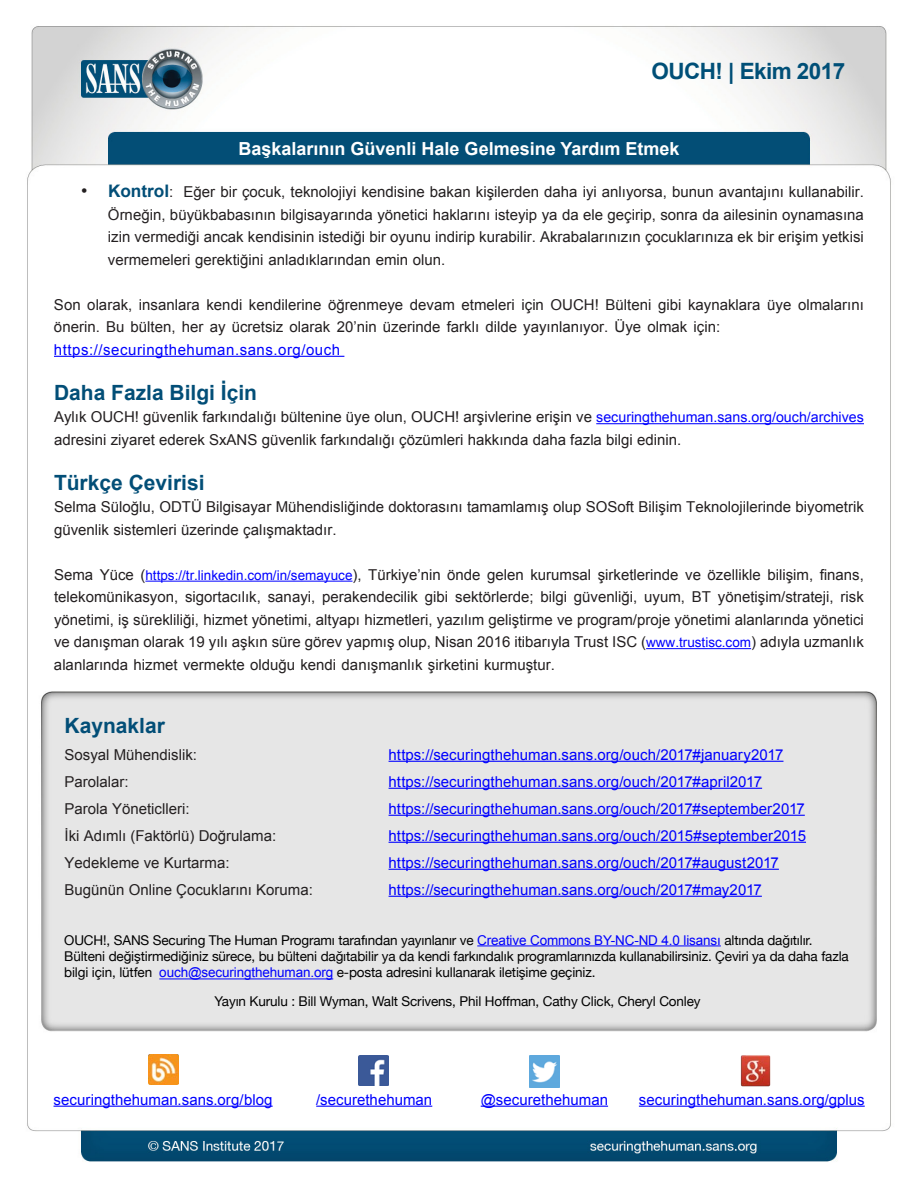
<style>
.page{position:relative;width:918px;height:1188px;background:#fff}
.page>*{position:absolute;margin:0;border:0;box-sizing:border-box;transform-origin:0 0}
.t1{font:700 22.5px "Arial";letter-spacing:-.025em;color:#004f77}
.MainText{font:700 21px "Arial";color:#024e77}
.t2{font:700 18px "Arial";color:#fff}
.t3{font:18px "Arial";color:#231f20}
.t4{font:700 17.25px "Arial";color:#024e77}
.MainText-2{font:15px/22.5px "Arial";color:#231f20}
.MainText-3{font:15px "Arial";letter-spacing:.005em;color:#00f}
.MainText-4{font:15px "Arial";letter-spacing:.035em;color:#00f}
.t5{font:13.5px "Helvetica Neue";letter-spacing:-.01em;color:#000}
.MainText-5{font:13.5px "Arial";color:#00f}
.s1{font-size:14.25px;color:#00f}
.s2{font-family:"Arial";color:#00f}
</style>
<div class="page">
<img style="left:27px;top:26px;width:864px;height:1136px">
<hr style="left:54px;top:356px;width:290px;height:1px;background:#00f">
<hr style="left:596px;top:423px;width:268px;height:1px;background:#00f">
<hr style="left:145px;top:581px;width:208px;height:1px;background:#00f">
<hr style="left:646px;top:648px;width:105px;height:1px;background:#00f">
<hr style="left:477px;top:945px;width:244px;height:1px;background:#00f">
<hr style="left:159px;top:978px;width:174px;height:1px;background:#00f">
<hr style="left:389px;top:761px;width:394px;height:1px;background:#00f">
<hr style="left:389px;top:788px;width:373px;height:1px;background:#00f">
<hr style="left:389px;top:815px;width:416px;height:1px;background:#00f">
<hr style="left:389px;top:842px;width:417px;height:1px;background:#00f">
<hr style="left:389px;top:869px;width:390px;height:1px;background:#00f">
<hr style="left:389px;top:896px;width:373px;height:1px;background:#00f">
<img style="left:148px;top:1054px;width:30px;height:30px">
<hr style="left:54px;top:1106px;width:219px;height:1px;background:#00f">
<img style="left:359px;top:1055px;width:30px;height:30px">
<hr style="left:316px;top:1106px;width:116px;height:1px;background:#00f">
<img style="left:530px;top:1055px;width:30px;height:32px">
<hr style="left:481px;top:1106px;width:127px;height:1px;background:#00f">
<img style="left:741px;top:1054px;width:30px;height:32px">
<hr style="left:639px;top:1106px;width:226px;height:1px;background:#00f">
<h1 class="t1" style="left:652px;top:56px;width:195px">OUCH! | Ekim 2017</h1>
<p class="t3" style="left:81px;top:179px;width:8px">•</p>
<p class="t4" style="left:108px;top:180px;width:63px">Kontrol</p>
<p class="MainText-2" style="left:169px;top:181px;width:6px">:</p>
<p class="t2" style="left:239px;top:137px;width:442px">Başkalarının Güvenli Hale Gelmesine Yardım Etmek</p>
<p class="MainText-2" style="left:184px;top:181px;width:682px">Eğer bir çocuk, teknolojiyi kendisine bakan kişilerden daha iyi anlıyorsa, bunun avantajını kullanabilir.</p>
<p class="MainText-2" style="left:108px;top:203px;width:757px;text-align:justify">Örneğin, büyükbabasının bilgisayarında yönetici haklarını isteyip ya da ele geçirip, sonra da ailesinin oynamasına izin vermediği ancak kendisinin istediği bir oyunu indirip kurabilir. Akrabalarınızın çocuklarınıza ek bir erişim yetkisi vermemeleri gerektiğini anladıklarından emin olun.</p>
<p class="MainText-2" style="left:54px;top:293px;width:811px">Son olarak, insanlara kendi kendilerine öğrenmeye devam etmeleri için OUCH! Bülteni gibi kaynaklara üye olmalarını önerin. Bu bülten, her ay ücretsiz olarak 20’nin üzerinde farklı dilde yayınlanıyor. Üye olmak için:</p>
<p class="MainText-4" style="left:54px;top:340px;width:288px">https://securingthehuman.sans.org/ouch</p>
<p class="MainText" style="left:54px;top:378px;width:205px">Daha Fazla Bilgi İçin</p>
<p class="MainText-2" style="left:54px;top:406px;width:811px">Aylık OUCH! güvenlik farkındalığı bültenine üye olun, OUCH! arşivlerine erişin ve <span class="s1">securingthehuman.sans.org/ouch/archives </span>adresini ziyaret ederek SxANS güvenlik farkındalığı çözümleri hakkında daha fazla bilgi edinin.</p>
<p class="MainText" style="left:54px;top:468px;width:152px">Türkçe Çevirisi</p>
<p class="MainText-2" style="left:54px;top:496px;width:811px">Selma Süloğlu, ODTÜ Bilgisayar Mühendisliğinde doktorasını tamamlamış olup SOSoft Bilişim Teknolojilerinde biyometrik güvenlik sistemleri üzerinde çalışmaktadır.</p>
<p class="MainText-2" style="left:353px;top:563px;width:513px">,) Türkiye’nin önde gelen kurumsal şirketlerinde ve özellikle bilişim, finans,</p>
<p class="MainText-2" style="left:54px;top:563px;width:93px">Sema Yüce (</p>
<p class="MainText-5" style="left:145px;top:566px;width:209px">https://tr.linkedin.com i n/ /semayuce</p>
<p class="MainText-2" style="left:718px;top:586px;width:117px">yönetişim/strateji,</p>
<p class="MainText-2" style="left:54px;top:586px;width:126px">telekomünikasyon,</p>
<p class="MainText-2" style="left:54px;top:608px;width:811px">yönetimi iş, sürekliliği, hizmet yönetimi, altyapı hizmetleri, yazılım geliştirme ve program/proje yönetimi alanlarında yönetici</p>
<p class="MainText-2" style="left:751px;top:631px;width:114px">) adıyla uzmanlık</p>
<p class="MainText-2" style="left:455px;top:586px;width:80px">sektörlerde;</p>
<p class="MainText-2" style="left:574px;top:586px;width:65px">güvenliği,</p>
<p class="MainText-2" style="left:185px;top:586px;width:77px">sigortacılık,</p>
<p class="MainText-2" style="left:268px;top:586px;width:49px">sanayi,</p>
<p class="MainText-2" style="left:322px;top:586px;width:97px">perakendecilik</p>
<p class="MainText-2" style="left:425px;top:586px;width:25px">gibi</p>
<p class="MainText-2" style="left:540px;top:586px;width:28px">bilgi</p>
<p class="MainText-2" style="left:692px;top:586px;width:21px">BT</p>
<p class="MainText-2" style="left:841px;top:586px;width:25px">risk</p>
<p class="MainText-2" style="left:644px;top:586px;width:42px">uyum,</p>
<p class="MainText-2" style="left:54px;top:631px;width:594px">ve danışman olarak 19 yılı aşkın süre görev yapmış olup, Nisan 2016 itibarıyla Trust ISC ( alanlarında hizmet vermekte olduğu kendi danışmanlık şirketini kurmuştur.</p>
<p class="MainText-5" style="left:646px;top:634px;width:107px">www.trustisc.com</p>
<p class="MainText" style="left:65px;top:711px;width:102px">Kaynaklar</p>
<p class="MainText-2" style="left:65px;top:743px;width:134px">Sosyal Mühendislik:</p>
<p class="MainText-3" style="left:389px;top:745px;width:396px">https://securingthehuman.sans.org/ouch/2017#january2017</p>
<p class="MainText-2" style="left:65px;top:770px;width:66px">Parolalar:</p>
<p class="MainText-3" style="left:389px;top:772px;width:375px">https://securingthehuman.sans.org/ouch/2017#april2017</p>
<p class="MainText-2" style="left:65px;top:797px;width:127px">Parola Yöneticlleri:</p>
<p class="MainText-3" style="left:389px;top:799px;width:418px">https://securingthehuman.sans.org/ouch/2017#september2017</p>
<p class="MainText-2" style="left:65px;top:824px;width:213px">İki Adımlı (Faktörlü) Doğrulama:</p>
<p class="MainText-3" style="left:389px;top:826px;width:419px">https://securingthehuman.sans.org/ouch/2015#september2015</p>
<p class="MainText-2" style="left:65px;top:851px;width:167px">Yedekleme ve Kurtarma:</p>
<p class="MainText-3" style="left:389px;top:853px;width:392px">https://securingthehuman.sans.org/ouch/2017#august2017</p>
<p class="MainText-2" style="left:65px;top:878px;width:250px">Bugünün Online Çocuklarını Koruma:</p>
<p class="MainText-3" style="left:389px;top:880px;width:375px">https://securingthehuman.sans.org/ouch/2017#may2017</p>
<p class="t5" style="left:64px;top:930px;width:750px">OUCH ,! SANS Securing The Human Programı tarafından yayınlanır ve <span class="s2">Creative Commons BY-NC-ND 4.0 lisansı</span> altında dağıtılır.</p>
<p class="t5" style="left:64px;top:946px;width:786px">Bülteni değiştirmediğiniz sürece, bu bülteni dağıtabilir ya da kendi farkındalık programlarınızda kullanabilirsiniz. Çeviri ya da daha fazla</p>
<p class="t5" style="left:159px;top:963px;width:438px"><span class="s2">ouch@securingthehuman.org</span> -e posta adresini kullanarak iletişime geçiniz.</p>
<p class="t5" style="left:64px;top:963px;width:89px">bilgi için, lütfen</p>
<p class="t5" style="left:215px;top:991px;width:488px">Yayın Kurulu : Bill Wyman, Walt Scrivens, Phil Hoffman, Cathy Click, Cheryl Conley</p>
<p class="MainText-3" style="left:54px;top:1090px;width:221px">securingthehuman.sans.org/blog</p>
<p class="MainText-3" style="left:316px;top:1090px;width:118px">/securethehuman</p>
<p class="MainText-3" style="left:481px;top:1090px;width:129px">@securethehuman</p>
<p class="MainText-3" style="left:639px;top:1090px;width:227px">securingthehuman.sans.org/gplus</p>
</div>
